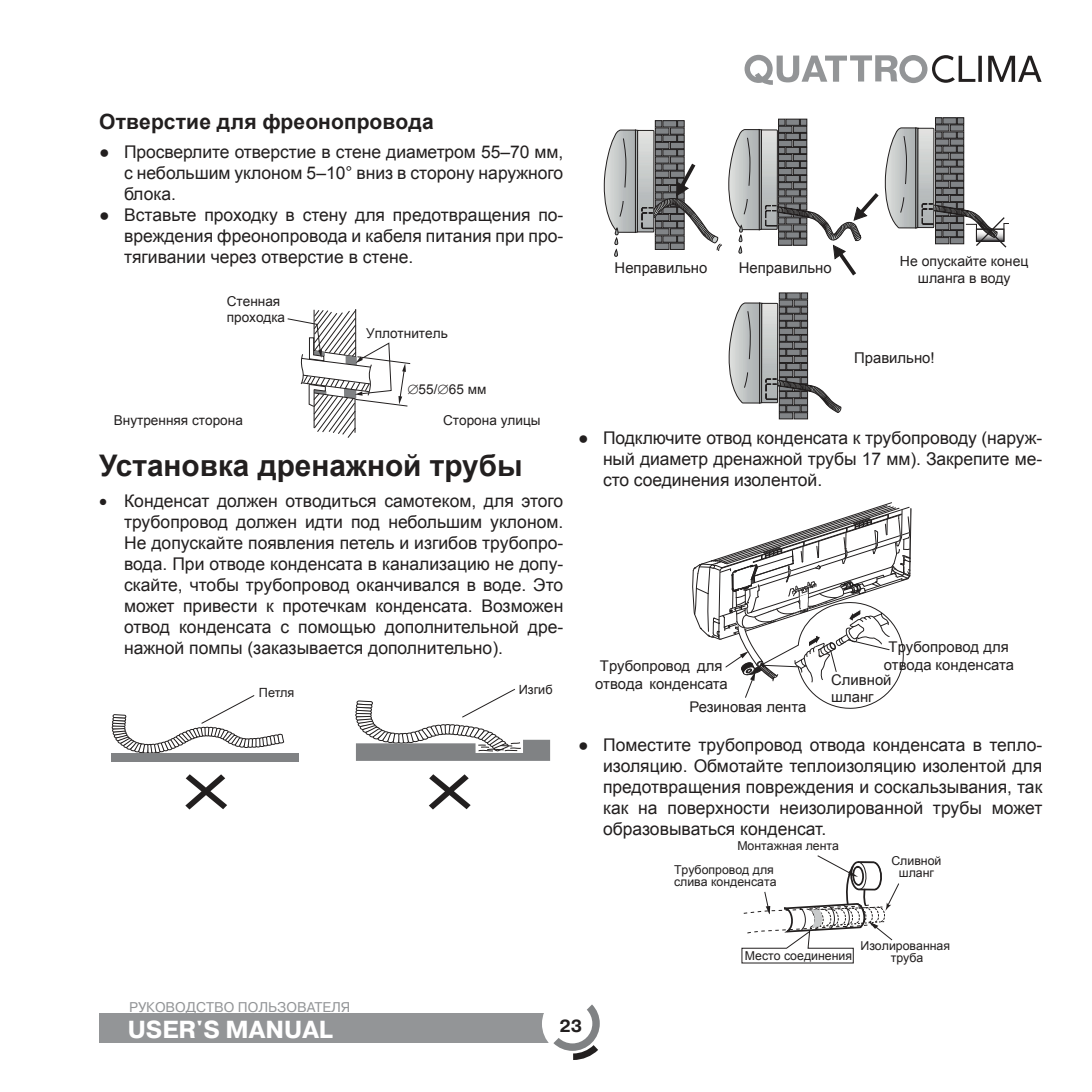
<style>
.page{position:relative;width:1092px;height:1092px;background:#fff}
.page>*{position:absolute;margin:0;border:0;box-sizing:border-box;transform-origin:0 0}
.t1{font:700 29.75px "Arial";color:#221f1f}
.t2{font:700 24.5px "Pragmatica TT";color:#fff}
.t3{font:700 21px "Arial";letter-spacing:.005em;color:#221f1f}
.t4{font:17.5px/21px "Arial";color:#221f1f;text-align:justify}
.t5{font:700 17.5px "Pragmatica TT";color:#221f1f}
.t6{font:14.88px "Arial";color:#221f1f}
.t7{font:14.7px/17.7px "Arial";color:#221f1f;text-align:center}
.t8{font:14px/16.8px "Arial";color:#221f1f;text-align:center}
.t9{font:14px "Pragmatica TT";color:#939597}
.t10{font:13.65px/16.3px "Arial";color:#221f1f}
.t11{font:12.6px "Arial";color:#221f1f}
.t12{font:12.25px/12.2px "Arial";color:#221f1f;text-align:center}
</style>
<div class="page">
<div style="left:99px;top:1012px;width:475px;height:30px;background:#939597"></div>
<div style="left:542px;top:993px;width:61px;height:61px;background:#fff;border-radius:50%"></div>
<svg style="left:553px;top:1004px;width:46px;height:55px"></svg>
<svg style="left:744px;top:55px;width:297px;height:30px"></svg>
<svg style="left:287px;top:309px;width:123px;height:129px"></svg>
<div style="left:111px;top:725px;width:15px;height:4px;border:1px solid #221f1f;border-radius:2px"></div>
<div style="left:112px;top:752px;width:187px;height:9px;background:#808284"></div>
<svg style="left:185px;top:774px;width:42px;height:35px"></svg>
<svg style="left:429px;top:774px;width:41px;height:35px"></svg>
<svg style="left:112px;top:695px;width:172px;height:58px"></svg>
<svg style="left:355px;top:688px;width:195px;height:72px"></svg>
<div style="left:779px;top:412px;width:13px;height:7px;background:#818487"></div>
<div style="left:779px;top:412px;width:13px;height:7px;border:1px solid #221f1f"></div>
<div style="left:794px;top:412px;width:13px;height:7px;background:#818487"></div>
<div style="left:793px;top:412px;width:14px;height:7px;border:1px solid #221f1f"></div>
<div style="left:677px;top:121px;width:7px;height:6px;background:#818487"></div>
<div style="left:677px;top:120px;width:7px;height:7px;border:1px solid #221f1f"></div>
<div style="left:662px;top:121px;width:14px;height:6px;background:#818487"></div>
<div style="left:662px;top:120px;width:14px;height:7px;border:1px solid #221f1f"></div>
<div style="left:655px;top:121px;width:7px;height:6px;background:#818487"></div>
<div style="left:655px;top:120px;width:7px;height:7px;border:1px solid #221f1f"></div>
<svg style="left:604px;top:129px;width:118px;height:128px"></svg>
<svg style="left:728px;top:117px;width:281px;height:296px"></svg>
<img style="left:978px;top:231px;width:24px;height:8px">
<div style="left:976px;top:229px;width:28px;height:12px;border:1px solid #221f1f"></div>
<svg style="left:692px;top:502px;width:219px;height:207px"></svg>
<svg style="left:741px;top:855px;width:158px;height:108px"></svg>
<p class="t3" style="left:99px;top:108px;width:336px">Отверстие для фреонопровода</p>
<p class="t4" style="left:124px;top:141px;width:441px;text-indent:-25px">● Просверлите отверстие в стене диаметром 55–70 мм, с небольшим уклоном 5–10° вниз в сторону наружного блока.</p>
<p class="t4" style="left:124px;top:204px;width:441px;text-indent:-25px">● Вставьте проходку в стену для предотвращения по&shy;вреждения фреонопровода и кабеля питания при про&shy;тягивании через отверстие в стене.</p>
<p class="t10" style="left:227px;top:293px;width:60px">Стенная проходка</p>
<p class="t10" style="left:366px;top:325px;width:83px">Уплотнитель</p>
<p class="t10" style="left:407px;top:381px;width:80px">∅55/∅65 мм</p>
<p class="t10" style="left:114px;top:412px;width:131px">Внутренняя сторона</p>
<p class="t10" style="left:443px;top:412px;width:99px">Сторона улицы</p>
<h1 class="t1" style="left:99px;top:445px;width:425px">Установка дренажной трубы</h1>
<p class="t4" style="left:124px;top:490px;width:441px;text-indent:-25px">• Конденсат должен отводиться самотеком, для этого трубопровод должен идти под небольшим уклоном.<br>Не допускайте появления петель и изгибов трубопро&shy;вода. При отводе конденсата в канализацию не допу&shy;скайте, чтобы трубопровод оканчивался в воде. Это может привести к протечкам конденсата. Возможен отвод конденсата с помощью дополнительной дре&shy;нажной помпы (заказывается дополнительно).</p>
<p class="t11" style="left:259px;top:683px;width:37px">Петля</p>
<p class="t11" style="left:518px;top:680px;width:35px">Изгиб</p>
<p class="t6" style="left:614px;top:257px;width:94px">Неправильно</p>
<p class="t6" style="left:738px;top:257px;width:94px">Неправильно</p>
<p class="t8" style="left:899px;top:252px;width:130px">Не опускайте конец шланга в воду</p>
<p class="t6" style="left:854px;top:347px;width:82px">Правильно!</p>
<p class="t4" style="left:603px;top:427px;width:441px;text-indent:-25px">● Подключите отвод конденсата к трубопроводу (наруж&shy;ный диаметр дренажной трубы 17 мм). Закрепите ме&shy;сто соединения изолентой.</p>
<p class="t7" style="left:883px;top:638px;width:132px">Трубопровод для отвода конденсата</p>
<p class="t7" style="left:831px;top:670px;width:62px;text-align:left">Сливной шланг</p>
<p class="t7" style="left:595px;top:657px;width:134px">Трубопровод для отвода конденсата</p>
<p class="t7" style="left:689px;top:697px;width:118px">Резиновая лента</p>
<p class="t4" style="left:603px;top:734px;width:441px;text-indent:-25px">● Поместите трубопровод отвода конденсата в тепло&shy;изоляцию. Обмотайте теплоизоляцию изолентой для предотвращения повреждения и соскальзывания, так как на поверхности неизолированной трубы может образовываться конденсат.</p>
<p class="t12" style="left:737px;top:839px;width:103px">Монтажная лента</p>
<p class="t12" style="left:891px;top:854px;width:52px">Сливной</p>
<p class="t12" style="left:674px;top:863px;width:101px">Трубопровод для</p>
<p class="t12" style="left:898px;top:866px;width:37px">шланг</p>
<p class="t12" style="left:674px;top:875px;width:104px">слива конденсата</p>
<p class="t12" style="left:744px;top:949px;width:109px">Место соединения</p>
<p class="t12" style="left:860px;top:938px;width:91px">Изолированная труба</p>
<p class="t9" style="left:129px;top:998px;width:223px">РУКОВОДСТВО ПОЛЬЗОВАТЕЛЯ</p>
<h2 class="t2" style="left:128px;top:1014px;width:207px">USER′S MANUAL</h2>
<p class="t5" style="left:559px;top:1015px;width:24px">23</p>
</div>
